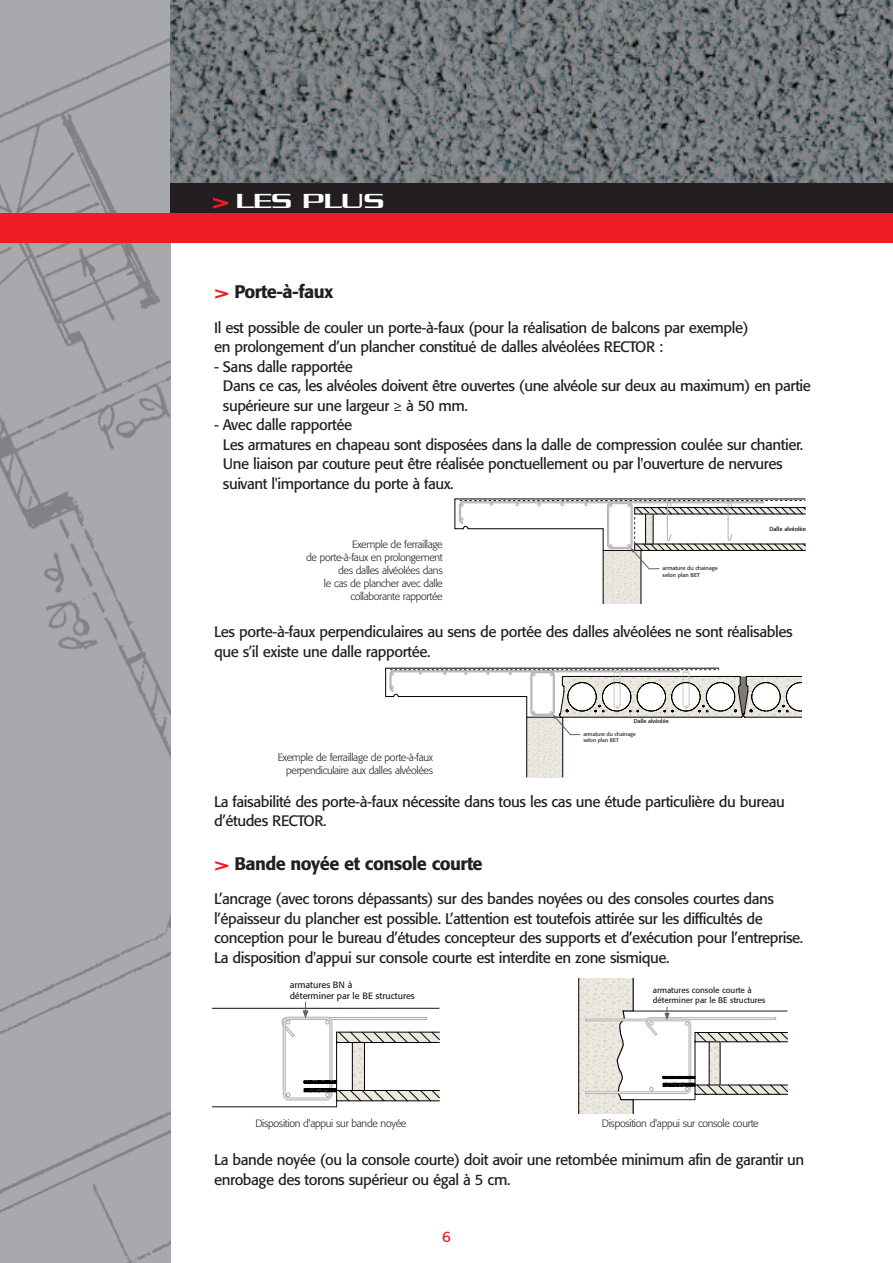
<style>
.page{position:relative;width:893px;height:1263px;background:#fff}
.page>*{position:absolute;margin:0;border:0;box-sizing:border-box;transform-origin:0 0}
.t1{font:22.5px "Chaney Extended Normal";color:#fff}
.t2{font:500 18px "Formata";letter-spacing:-.03em;color:#231f20}
.t3{font:15px/19.5px "Formata";letter-spacing:-.03em;color:#231f20}
.t4{font:15px "Formata";color:#ee1d23}
.t5{font:300 10.5px/13px "Formata";letter-spacing:-.03em;color:#231f20;text-align:right}
.t6{font:9px/10.9px "Formata Regular+FEJDZK";color:#231f20}
.t7{font:8.1px/9.8px "Formata Regular+SCCFYK";color:#231f20}
.t8{font:5.85px "Formata Regular+FOZEPD";color:#020202}
.t9{font:5.7px/6.8px "Formata Regular+FOZEPD";color:#231f20}
.t10{font:5.55px "Formata Regular+KDNQLH";color:#020202}
.t11{font:5.4px/6.4px "Formata Regular+KDNQLH";color:#231f20}
.s1{font-family:"Chaney Extended";font-weight:700;font-size:21px;color:#ee1d23}
.s2{font-family:"Chaney Extended";font-weight:700;color:#ee1d23}
.s3{font-family:"Minion Pro";font-weight:700;font-stretch:condensed}
</style>
<div class="page">
<svg style="left:454px;top:498px;width:352px;height:105px"></svg>
<img style="left:0;top:0;width:170px;height:1263px">
<img style="left:170px;top:0;width:723px;height:183px">
<div style="left:170px;top:183px;width:723px;height:30px;background:#231f20"></div>
<div style="left:0;top:213px;width:893px;height:29px;background:#ee1d23"></div>
<svg style="left:528px;top:735px;width:33px;height:40px"></svg>
<div style="left:526px;top:717px;width:37px;height:60px;border:1px solid #020202"></div>
<svg style="left:385px;top:667px;width:417px;height:68px"></svg>
<svg style="left:212px;top:1002px;width:228px;height:106px"></svg>
<svg style="left:354px;top:1044px;width:9px;height:45px"></svg>
<div style="left:352px;top:1042px;width:13px;height:49px;border:1px solid #020202"></div>
<svg style="left:579px;top:978px;width:209px;height:136px"></svg>
<svg style="left:711px;top:1043px;width:7px;height:40px"></svg>
<hr style="left:578px;top:978px;width:1px;height:136px;background:#020202">
<h1 class="t1" style="left:212px;top:187px;width:173px"><span class="s1">&gt;</span> LES PLUS</h1>
<p class="t2" style="left:214px;top:284px;width:121px"><span class="s2">&gt;</span> Porte-à-faux</p>
<p class="t3" style="left:214px;top:319px;width:536px">Il est possible de couler un porte-à-faux (pour la réalisation de balcons par exemple) en prolongement d’un plancher constitué de dalles alvéolées RECTOR :</p>
<p class="t3" style="left:223px;top:358px;width:590px;text-indent:-9px">- Sans dalle rapportée<br>Dans ce cas, les alvéoles doivent être ouvertes (une alvéole sur deux au maximum) en partie supérieure sur une largeur <span class="s3">≥</span> à 50 mm.</p>
<p class="t3" style="left:223px;top:416px;width:582px;text-indent:-9px">- Avec dalle rapportée<br>Les armatures en chapeau sont disposées dans la dalle de compression coulée sur chantier.<br>Une liaison par couture peut être réalisée ponctuellement ou par l'ouverture de nervures suivant l'importance du porte à faux.</p>
<p class="t5" style="left:306px;top:539px;width:138px">Exemple de ferraillage<br>de porte-à-faux en prolongement des dalles alvéolées dans<br>le cas de plancher avec dalle collaborante rapportée</p>
<p class="t9" style="left:663px;top:565px;width:57px">armature du chainage selon plan BET</p>
<p class="t8" style="left:769px;top:527px;width:38px">Dalle alvéolée</p>
<p class="t3" style="left:214px;top:623px;width:580px">Les porte-à-faux perpendiculaires au sens de portée des dalles alvéolées ne sont réalisables que s’il existe une dalle rapportée.</p>
<p class="t5" style="left:278px;top:752px;width:157px">Exemple de ferraillage de porte-à-faux perpendiculaire aux dalles alvéolées</p>
<p class="t10" style="left:634px;top:719px;width:36px">Dalle alvéolée</p>
<p class="t11" style="left:583px;top:731px;width:54px">armature du chainage selon plan BET</p>
<p class="t3" style="left:214px;top:793px;width:572px">La faisabilité des porte-à-faux nécessite dans tous les cas une étude particulière du bureau d’études RECTOR.</p>
<p class="t2" style="left:214px;top:855px;width:270px"><span class="s2">&gt;</span> Bande noyée et console courte</p>
<p class="t3" style="left:214px;top:890px;width:591px">L’ancrage (avec torons dépassants) sur des bandes noyées ou des consoles courtes dans l’épaisseur du plancher est possible. L’attention est toutefois attirée sur les difficultés de conception pour le bureau d’études concepteur des supports et d’exécution pour l’entreprise.<br>La disposition d'appui sur console courte est interdite en zone sismique.</p>
<p class="t6" style="left:290px;top:980px;width:127px">armatures BN à<br>déterminer par le BE structures</p>
<p class="t7" style="left:653px;top:986px;width:114px">armatures console courte à déterminer par le BE structures</p>
<p class="t5" style="left:255px;top:1118px;width:153px">Disposition d'appui sur bande noyée</p>
<p class="t5" style="left:602px;top:1118px;width:158px">Disposition d'appui sur console courte</p>
<p class="t3" style="left:214px;top:1151px;width:592px">La bande noyée (ou la console courte) doit avoir une retombée minimum afin de garantir un enrobage des torons supérieur ou égal à 5 cm.</p>
<p class="t4" style="left:442px;top:1230px;width:10px">6</p>
</div>
